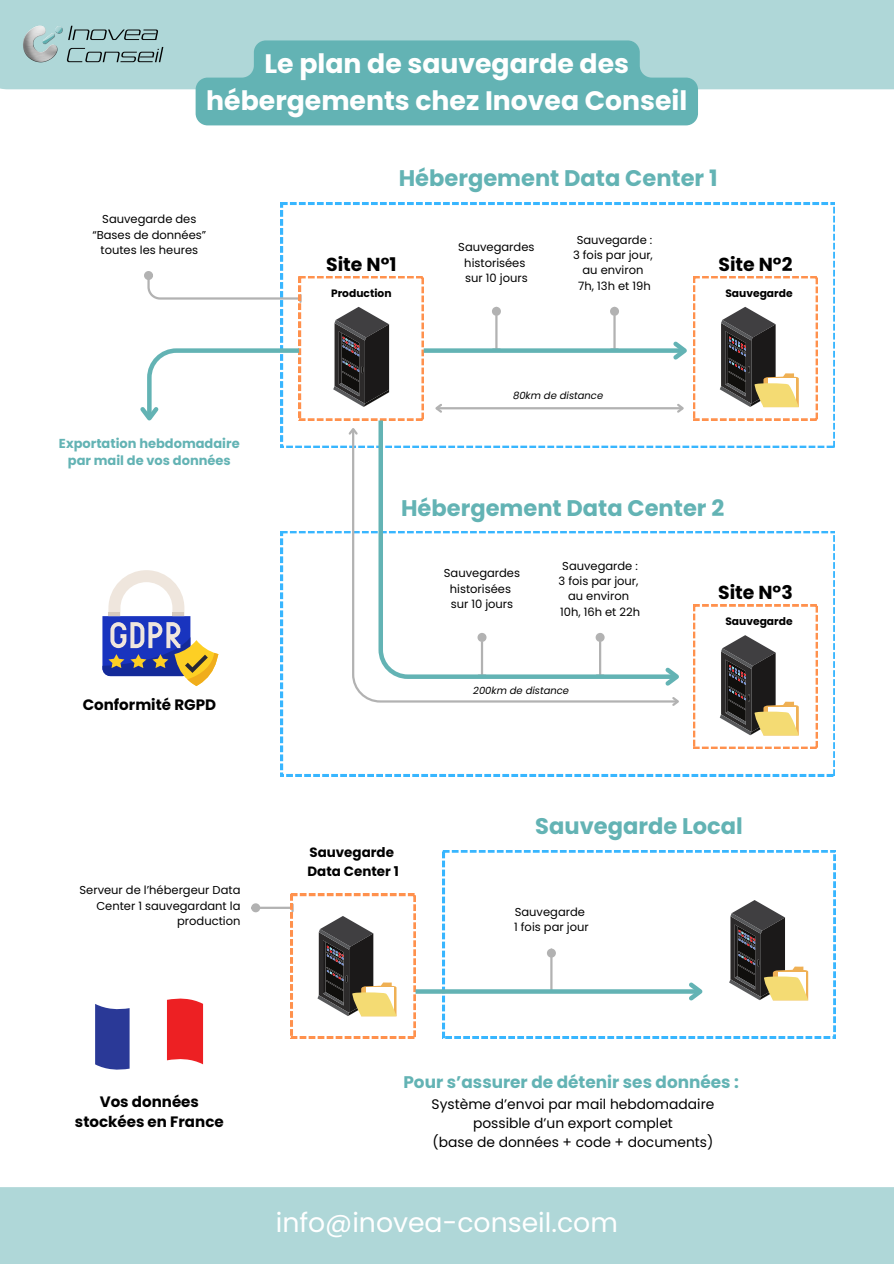
<style>
.page{position:relative;width:894px;height:1264px;background:#fff}
.page>*{position:absolute;margin:0;border:0;box-sizing:border-box;transform-origin:0 0}
.t1{font:700 26.7px/37.2px "Poppins";color:#fff;text-align:center}
.t2{font:26.7px "Poppins";color:#fff}
.t3{font:700 22.5px "Poppins";color:#63b3b4}
.t4{font:700 18.75px "Poppins";color:#000}
.t5{font:700 16.8px "Poppins";color:#63b3b4}
.t6{font:700 15px/20.5px "Poppins";color:#000;text-align:center}
.t7{font:13.8px/19.2px "Poppins";color:#000;text-align:center}
.t8{font:700 13.5px "Poppins";color:#000}
.t9{font:700 13.05px/17.2px "Poppins";color:#63b3b4;text-align:center}
.t10{font:11.55px/15.3px "Poppins";color:#000;text-align:center}
.t11{font:700 10.65px "Poppins";color:#000}
.t12{font:italic 9.9px "Poppins";color:#000}
</style>
<div class="page">
<svg style="left:281px;top:203px;width:553px;height:245px"></svg>
<hr style="left:613px;top:315px;width:2px;height:34px;background:#b2b2b2">
<div style="left:611px;top:308px;width:6px;height:7px;background:#b2b2b2;border-radius:50%"></div>
<div style="left:610px;top:307px;width:9px;height:9px;border:2px solid #b2b2b2;border-radius:50%"></div>
<div style="left:144px;top:271px;width:9px;height:9px;border:2px solid #b2b2b2;border-radius:50%"></div>
<hr style="left:495px;top:315px;width:2px;height:34px;background:#b2b2b2">
<div style="left:493px;top:308px;width:6px;height:7px;background:#b2b2b2;border-radius:50%"></div>
<div style="left:492px;top:307px;width:9px;height:9px;border:2px solid #b2b2b2;border-radius:50%"></div>
<div style="left:423px;top:348px;width:261px;height:5px;background:#63b3b4"></div>
<hr style="left:436px;top:407px;width:246px;height:2px;background:#b2b2b2">
<svg style="left:432px;top:402px;width:12px;height:13px"></svg>
<svg style="left:669px;top:276px;width:148px;height:144px"></svg>
<svg style="left:281px;top:531px;width:553px;height:245px"></svg>
<svg style="left:692px;top:604px;width:125px;height:144px"></svg>
<svg style="left:423px;top:416px;width:258px;height:247px"></svg>
<svg style="left:680px;top:663px;width:4px;height:26px"></svg>
<svg style="left:351px;top:427px;width:329px;height:276px"></svg>
<svg style="left:140px;top:273px;width:283px;height:164px"></svg>
<svg style="left:670px;top:695px;width:11px;height:13px"></svg>
<svg style="left:442px;top:850px;width:393px;height:188px"></svg>
<svg style="left:729px;top:900px;width:78px;height:101px"></svg>
<hr style="left:259px;top:906px;width:33px;height:2px;background:#b2b2b2">
<div style="left:252px;top:904px;width:7px;height:7px;background:#b2b2b2;border-radius:50%"></div>
<div style="left:251px;top:903px;width:9px;height:9px;border:2px solid #b2b2b2;border-radius:50%"></div>
<svg style="left:291px;top:894px;width:124px;height:144px"></svg>
<svg style="left:415px;top:989px;width:269px;height:4px"></svg>
<svg style="left:684px;top:978px;width:23px;height:26px"></svg>
<svg style="left:102px;top:570px;width:116px;height:116px"></svg>
<svg style="left:95px;top:1004px;width:34px;height:66px;background:#3c4a9f"></svg>
<svg style="left:167px;top:998px;width:36px;height:66px;background:#ee3235"></svg>
<div style="left:0;top:0;width:893px;height:89px;background:#afd7d8"></div>
<div style="left:0;top:1187px;width:893px;height:76px;background:#afd7d8"></div>
<img style="left:22px;top:20px;width:146px;height:49px">
<svg style="left:195px;top:40px;width:502px;height:85px;background:#6bb7b8"></svg>
<p class="t1" style="left:206px;top:45px;width:482px">Le plan de sauvegarde des hébergements chez Inovea Conseil</p>
<h6 class="t10" style="left:92px;top:211px;width:115px">Sauvegarde des “Bases de données” toutes les heures</h6>
<p class="t9" style="left:59px;top:434px;width:182px">Exportation hebdomadaire par mail de vos données</p>
<p class="t6" style="left:83px;top:694px;width:135px">Conformité RGPD</p>
<p class="t10" style="left:79px;top:882px;width:162px;text-align:right">Serveur de l’hébergeur Data<br>Center 1 sauvegardant la production</p>
<p class="t3" style="left:398px;top:162px;width:320px">Hébergement Data Center 1</p>
<p class="t10" style="left:576px;top:232px;width:77px">Sauvegarde :</p>
<p class="t10" style="left:573px;top:247px;width:81px">3 fois par jour,</p>
<h3 class="t10" style="left:582px;top:262px;width:62px">au environ</h3>
<p class="t10" style="left:578px;top:278px;width:74px">7h, 13h et 19h</p>
<p class="t10" style="left:458px;top:239px;width:78px">Sauvegardes historisées</p>
<p class="t10" style="left:465px;top:270px;width:64px">sur 10 jours</p>
<p class="t4" style="left:326px;top:251px;width:72px">Site N°1</p>
<p class="t4" style="left:718px;top:251px;width:75px">Site N°2</p>
<p class="t11" style="left:725px;top:286px;width:69px">Sauvegarde</p>
<p class="t11" style="left:331px;top:286px;width:62px">Production</p>
<h4 class="t12" style="left:513px;top:389px;width:92px">80km de distance</h4>
<p class="t3" style="left:401px;top:492px;width:324px">Hébergement Data Center 2</p>
<p class="t10" style="left:444px;top:565px;width:78px">Sauvegardes historisées</p>
<h1 class="t10" style="left:450px;top:596px;width:64px">sur 10 jours</h1>
<h3 class="t10" style="left:562px;top:558px;width:77px">Sauvegarde :</h3>
<h4 class="t10" style="left:558px;top:573px;width:81px">3 fois par jour,</h4>
<p class="t10" style="left:568px;top:588px;width:62px">au environ</p>
<p class="t10" style="left:560px;top:604px;width:81px">10h, 16h et 22h</p>
<p class="t12" style="left:473px;top:684px;width:97px">200km de distance</p>
<p class="t4" style="left:718px;top:579px;width:76px">Site N°3</p>
<p class="t11" style="left:725px;top:614px;width:69px">Sauvegarde</p>
<p class="t8" style="left:309px;top:842px;width:86px">Sauvegarde</p>
<p class="t8" style="left:307px;top:861px;width:93px">Data Center 1</p>
<p class="t3" style="left:535px;top:810px;width:209px">Sauvegarde Local</p>
<p class="t10" style="left:514px;top:904px;width:72px">Sauvegarde</p>
<h4 class="t10" style="left:514px;top:919px;width:76px">1 fois par jour</h4>
<p class="t6" style="left:75px;top:1091px;width:150px">Vos données stockées en France</p>
<p class="t5" style="left:403px;top:1070px;width:337px">Pour s’assurer de détenir ses données :</p>
<p class="t7" style="left:431px;top:1094px;width:284px">Système d’envoi par mail hebdomadaire possible d’un export complet<br>(base de données + code + documents)</p>
<h6 class="t2" style="left:276px;top:1203px;width:343px">info@inovea-conseil.com</h6>
</div>
